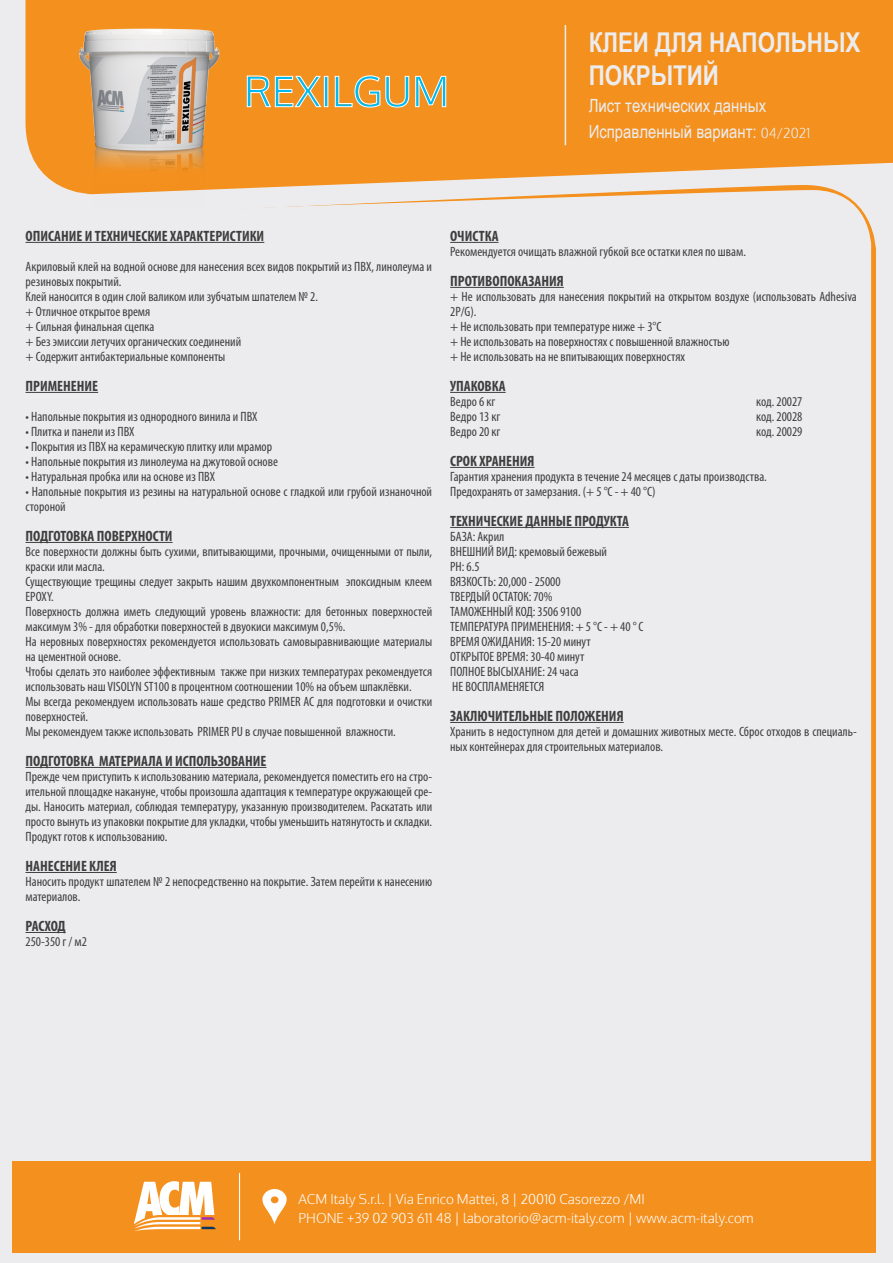
<style>
.page{position:relative;width:893px;height:1263px;background:#ececee}
.page>*{position:absolute;margin:0;border:0;box-sizing:border-box;transform-origin:0 0}
.t1{font:42px "Oxygen";color:#00bbf1}
.t2{font:700 27.3px/32.7px "Arial Narrow";color:#ececee}
.t3{font:18.15px "Arial Narrow";color:#ececee}
.t4{font:700 condensed 15px "Myriad Pro";color:#3e3e3f}
.t5{font:condensed 13.5px/15px "Myriad Pro";color:#3e3e3f}
.t6{font:300 13.5px "Oxygen";color:#fff}
.s1{font-family:"Oxygen";font-weight:300;font-size:13.65px}
</style>
<div class="page">
<div style="left:26px;top:0;width:867px;height:185px;background:#f4901d"></div>
<svg style="left:247px;top:76px;width:73px;height:31px"></svg>
<div style="left:324px;top:76px;width:4px;height:31px;border:1px solid #fff"></div>
<svg style="left:335px;top:76px;width:45px;height:31px"></svg>
<svg style="left:386px;top:76px;width:23px;height:31px"></svg>
<svg style="left:416px;top:76px;width:30px;height:31px"></svg>
<div style="left:13px;top:1161px;width:863px;height:91px;background:#f4901d"></div>
<hr style="left:565px;top:25px;width:1px;height:120px;background:#ececee">
<img style="left:64px;top:0;width:169px;height:195px">
<hr style="left:26px;top:242px;width:238px;height:1px;background:#3e3e3f">
<hr style="left:26px;top:392px;width:72px;height:1px;background:#3e3e3f">
<hr style="left:26px;top:542px;width:147px;height:1px;background:#3e3e3f">
<hr style="left:26px;top:767px;width:240px;height:1px;background:#3e3e3f">
<hr style="left:26px;top:872px;width:91px;height:1px;background:#3e3e3f">
<hr style="left:26px;top:932px;width:40px;height:1px;background:#3e3e3f">
<hr style="left:450px;top:242px;width:49px;height:1px;background:#3e3e3f">
<hr style="left:450px;top:287px;width:114px;height:1px;background:#3e3e3f">
<hr style="left:450px;top:392px;width:56px;height:1px;background:#3e3e3f">
<hr style="left:450px;top:467px;width:85px;height:1px;background:#3e3e3f">
<hr style="left:450px;top:527px;width:179px;height:1px;background:#3e3e3f">
<hr style="left:450px;top:722px;width:174px;height:1px;background:#3e3e3f">
<svg style="left:262px;top:1189px;width:25px;height:35px"></svg>
<hr style="left:239px;top:1173px;width:1px;height:67px;background:#fff">
<svg style="left:134px;top:1181px;width:82px;height:49px"></svg>
<p class="t1" style="left:244px;top:63px;width:207px">REXILGUM</p>
<p class="t2" style="left:589px;top:25px;width:273px">КЛЕИ ДЛЯ НАПОЛЬНЫХ<br>ПОКРЫТИЙ</p>
<p class="t3" style="left:589px;top:93px;width:179px">Лист технических данных</p>
<p class="t3" style="left:589px;top:118px;width:223px">Исправленный вариант: <span class="s1">04/2021</span></p>
<p class="t4" style="left:26px;top:226px;width:240px">ОПИСАНИЕ И ТЕХНИЧЕСКИЕ ХАРАКТЕРИСТИКИ</p>
<p class="t5" style="left:26px;top:259px;width:408px">Акриловый клей на водной основе для нанесения всех видов покрытий из ПВХ, линолеума и резиновых покрытий.</p>
<p class="t5" style="left:26px;top:289px;width:294px">Клей наносится в один слой валиком или зубчатым шпателем № 2.</p>
<p class="t5" style="left:26px;top:304px;width:126px">+ Отличное открытое время</p>
<p class="t5" style="left:26px;top:319px;width:130px">+ Сильная финальная сцепка</p>
<p class="t5" style="left:26px;top:334px;width:217px">+ Без эмиссии летучих органических соединений</p>
<p class="t5" style="left:26px;top:349px;width:201px">+ Содержит антибактериальные компоненты</p>
<p class="t4" style="left:26px;top:376px;width:74px">ПРИМЕНЕНИЕ</p>
<p class="t5" style="left:26px;top:409px;width:234px">• Напольные покрытия из однородного винила и ПВХ</p>
<p class="t5" style="left:26px;top:424px;width:111px">• Плитка и панели из ПВХ</p>
<p class="t5" style="left:26px;top:439px;width:248px">• Покрытия из ПВХ на керамическую плитку или мрамор</p>
<p class="t5" style="left:26px;top:454px;width:254px">• Напольные покрытия из линолеума на джутовой основе</p>
<p class="t5" style="left:26px;top:469px;width:191px">• Натуральная пробка или на основе из ПВХ</p>
<p class="t5" style="left:26px;top:484px;width:408px">• Напольные покрытия из резины на натуральной основе с гладкой или грубой изнаночной стороной</p>
<p class="t4" style="left:26px;top:526px;width:149px">ПОДГОТОВКА ПОВЕРХНОСТИ</p>
<p class="t5" style="left:26px;top:544px;width:408px">Все поверхности должны быть сухими, впитывающими, прочными, очищенными от пыли, краски или масла.</p>
<p class="t5" style="left:26px;top:574px;width:408px">Существующие трещины следует закрыть нашим двухкомпонентным эпоксидным клеем<br>EPOXY.</p>
<p class="t5" style="left:26px;top:604px;width:408px">Поверхность должна иметь следующий уровень влажности: для бетонных поверхностей максимум 3% - для обработки поверхностей в двуокиси максимум 0,5%.</p>
<p class="t5" style="left:26px;top:634px;width:408px">На неровных поверхностях рекомендуется использовать самовыравнивающие материалы на цементной основе.</p>
<p class="t5" style="left:26px;top:664px;width:408px">Чтобы сделать это наиболее эффективным также при низких температурах рекомендуется использовать наш VISOLYN ST100 в процентном соотношении 10% на объем шпаклёвки.</p>
<p class="t5" style="left:26px;top:694px;width:408px">Мы всегда рекомендуем использовать наше средство PRIMER AC для подготовки и очистки поверхностей.</p>
<p class="t5" style="left:26px;top:724px;width:372px">Мы рекомендуем также использовать PRIMER PU в случае повышенной влажности.</p>
<p class="t4" style="left:26px;top:751px;width:242px">ПОДГОТОВКА МАТЕРИАЛА И ИСПОЛЬЗОВАНИЕ</p>
<p class="t5" style="left:26px;top:769px;width:408px;text-align:justify">Прежде чем приступить к использованию материала, рекомендуется поместить его на стро&shy;ительной площадке накануне, чтобы произошла адаптация к температуре окружающей сре&shy;ды. Наносить материал, соблюдая температуру, указанную производителем. Раскатать или просто вынуть из упаковки покрытие для укладки, чтобы уменьшить натянутость и складки.<br>Продукт готов к использованию.</p>
<p class="t4" style="left:26px;top:856px;width:93px">НАНЕСЕНИЕ КЛЕЯ</p>
<p class="t5" style="left:26px;top:874px;width:408px">Наносить продукт шпателем № 2 непосредственно на покрытие. Затем перейти к нанесению материалов.</p>
<p class="t4" style="left:26px;top:916px;width:42px">РАСХОД</p>
<p class="t5" style="left:26px;top:934px;width:63px">250-350 г / м2</p>
<p class="t4" style="left:450px;top:226px;width:50px">ОЧИСТКА</p>
<p class="t5" style="left:450px;top:244px;width:297px">Рекомендуется очищать влажной губкой все остатки клея по швам.</p>
<p class="t4" style="left:450px;top:271px;width:115px">ПРОТИВОПОКАЗАНИЯ</p>
<p class="t5" style="left:450px;top:289px;width:408px">+ Не использовать для нанесения покрытий на открытом воздухе (использовать Adhesiva<br>2P/G).</p>
<p class="t5" style="left:450px;top:319px;width:213px">+ Не использовать при температуре ниже + 3°C</p>
<p class="t5" style="left:450px;top:334px;width:281px">+ Не использовать на поверхностях с повышенной влажностью</p>
<p class="t5" style="left:450px;top:349px;width:236px">+ Не использовать на не впитывающих поверхностях</p>
<p class="t4" style="left:450px;top:376px;width:57px">УПАКОВКА</p>
<p class="t5" style="left:450px;top:394px;width:47px">Ведро 6 кг</p>
<p class="t5" style="left:756px;top:394px;width:48px">код. 20027</p>
<p class="t5" style="left:450px;top:409px;width:52px">Ведро 13 кг</p>
<p class="t5" style="left:756px;top:409px;width:48px">код. 20028</p>
<p class="t5" style="left:450px;top:424px;width:52px">Ведро 20 кг</p>
<p class="t5" style="left:756px;top:424px;width:48px">код. 20029</p>
<p class="t4" style="left:450px;top:451px;width:86px">СРОК ХРАНЕНИЯ</p>
<p class="t5" style="left:450px;top:469px;width:318px">Гарантия хранения продукта в течение 24 месяцев с даты производства.</p>
<p class="t5" style="left:450px;top:484px;width:207px">Предохранять от замерзания. (+ 5 °С - + 40 °С)</p>
<p class="t4" style="left:450px;top:511px;width:180px">ТЕХНИЧЕСКИЕ ДАННЫЕ ПРОДУКТА</p>
<p class="t5" style="left:450px;top:529px;width:56px">БАЗА: Акрил</p>
<p class="t5" style="left:450px;top:544px;width:158px">ВНЕШНИЙ ВИД: кремовый бежевый</p>
<p class="t5" style="left:450px;top:559px;width:31px">PH: 6.5</p>
<p class="t5" style="left:450px;top:574px;width:112px">ВЯЗКОСТЬ: 20,000 - 25000</p>
<p class="t5" style="left:450px;top:589px;width:104px">ТВЕРДЫЙ ОСТАТОК: 70%</p>
<p class="t5" style="left:450px;top:604px;width:133px">ТАМОЖЕННЫЙ КОД: 3506 9100</p>
<p class="t5" style="left:450px;top:619px;width:195px">ТЕМПЕРАТУРА ПРИМЕНЕНИЯ: + 5 °С - + 40 ° С</p>
<p class="t5" style="left:450px;top:634px;width:142px">ВРЕМЯ ОЖИДАНИЯ: 15-20 минут</p>
<p class="t5" style="left:450px;top:649px;width:136px">ОТКРЫТОЕ ВРЕМЯ: 30-40 минут</p>
<p class="t5" style="left:450px;top:664px;width:130px">ПОЛНОЕ ВЫСЫХАНИЕ: 24 часа</p>
<p class="t5" style="left:452px;top:679px;width:94px">НЕ ВОСПЛАМЕНЯЕТСЯ</p>
<p class="t4" style="left:450px;top:706px;width:175px">ЗАКЛЮЧИТЕЛЬНЫЕ ПОЛОЖЕНИЯ</p>
<p class="t5" style="left:450px;top:724px;width:408px">Хранить в недоступном для детей и домашних животных месте. Сброс отходов в специаль&shy;ных контейнерах для строительных материалов.</p>
<p class="t6" style="left:299px;top:1190px;width:348px">ACM Italy S.r.l. | Via Enrico Mattei, 8 | 20010 Casorezzo /MI</p>
<p class="t6" style="left:299px;top:1210px;width:457px">PHONE +39 02 903 611 48 | laboratorio@acm-italy.com | www.acm-italy.com</p>
</div>
